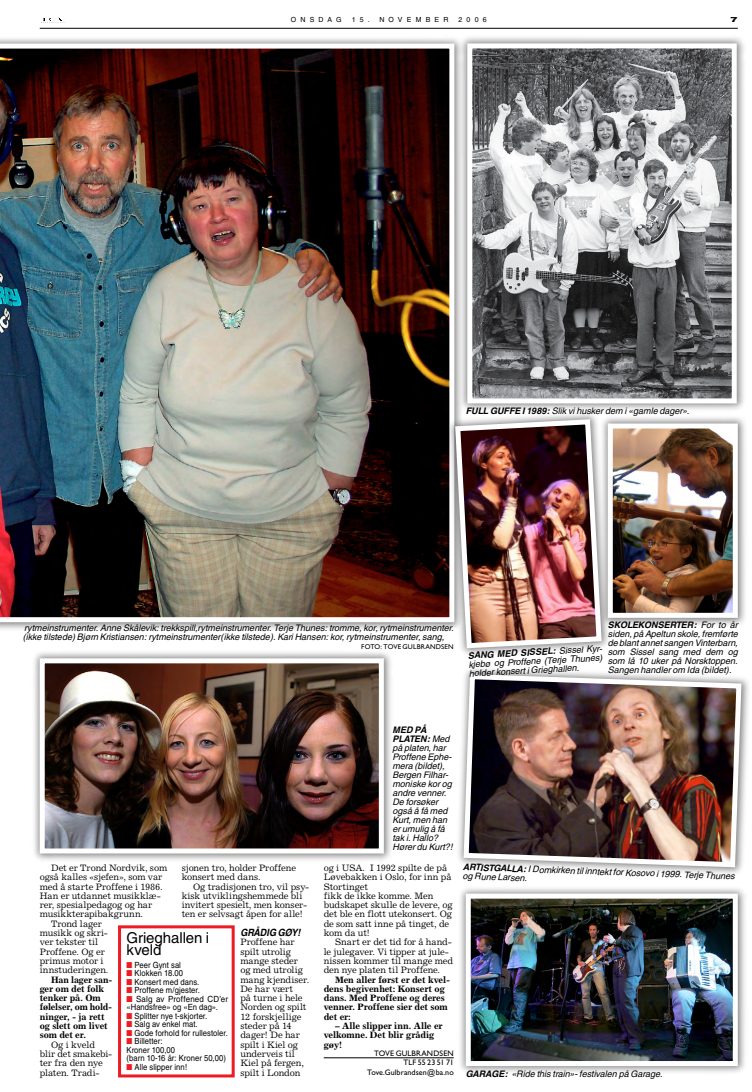
<style>
.page{position:relative;width:752px;height:1092px;background:#fff}
.page>*{position:absolute;margin:0;border:0;box-sizing:border-box;transform-origin:0 0}
.Notistittel{font:15px/12px "Helvetica";letter-spacing:-.005em;color:#000}
.Mtittel{font:italic 700 10px "Helvetica";color:#000;scale:.9 1}
.Tekst_innrykk{font:9.3px/9.3px "Excelsior";letter-spacing:-.005em;color:#000}
.Tekst{font:9.3px/9.3px "Excelsior";letter-spacing:-.01em;color:#000}
.Tekst_innrykk-2{font:700 9.3px/9.3px "Excelsior";letter-spacing:-.02em;color:#000}
.Billedtekst{font:italic 9px/9px "Helvetica";color:#000}
.Notis{font:8.5px "Helvetica";letter-spacing:.005em;color:#000;scale:.9 1}
.Notis-2{font:8.5px/8.5px "Helvetica";letter-spacing:.005em;color:#000;scale:.94 1}
.Byline1{font:8px "Gill Sans";letter-spacing:.01em;color:#000}
.Byline2{font:8px "Gill Sans";color:#000}
.t1{font:7px "Helvetica";letter-spacing:.6em;color:#000}
.Billedtekst-2{font:7px "Gill Sans";letter-spacing:.02em;color:#000}
.s1{font-weight:700}
.s2{color:#ed1b23}
</style>
<div class="page">
<hr style="left:40px;top:28px;width:697px;height:1px;background:#000">
<svg style="left:43px;top:17px;width:19px;height:5px"></svg>
<div style="left:454px;top:664px;width:296px;height:213px;background:#000;opacity:.5"></div>
<img style="left:461px;top:671px;width:282px;height:198px">
<div style="left:0;top:34px;width:464px;height:598px;background:#000;opacity:.5"></div>
<img style="left:0;top:44px;width:454px;height:578px">
<hr style="left:323px;top:1057px;width:130px;height:1px;background:#000">
<div style="left:457px;top:34px;width:288px;height:379px;background:#000;opacity:.5"></div>
<img style="left:473px;top:49px;width:257px;height:348px">
<div style="left:467px;top:43px;width:269px;height:360px;border:5px solid #fff"></div>
<div style="left:456px;top:884px;width:291px;height:191px;background:#000;opacity:.5"></div>
<img style="left:471px;top:899px;width:260px;height:160px">
<div style="left:465px;top:893px;width:272px;height:172px;border:5px solid #fff"></div>
<div style="left:30px;top:648px;width:363px;height:215px;background:#000;opacity:.5"></div>
<img style="left:46px;top:664px;width:331px;height:183px">
<div style="left:40px;top:658px;width:343px;height:195px;border:5px solid #fff"></div>
<div style="left:445px;top:409px;width:166px;height:248px;background:#000;opacity:.5"></div>
<img style="left:452px;top:416px;width:152px;height:235px">
<div style="left:598px;top:414px;width:149px;height:213px;background:#000;opacity:.5"></div>
<img style="left:613px;top:429px;width:118px;height:182px">
<div style="left:607px;top:423px;width:130px;height:194px;border:5px solid #fff"></div>
<div style="left:118px;top:925px;width:116px;height:152px;border:3px solid #ed1b23"></div>
<p class="t1" style="left:290px;top:16px;width:52px">ONSDAG</p>
<p class="t1" style="left:351px;top:16px;width:98px">15. NOVEMBER</p>
<p class="t1" style="left:458px;top:16px;width:30px">2006</p>
<p class="Billedtekst" style="left:465px;top:406px;width:225px"><span class="s1">FULL GUFFE I 1989:</span> Slik vi husker dem i «gamle dager».</p>
<p class="Billedtekst" style="left:24px;top:623px;width:431px">rytmeinstrumenter. Anne Skålevik: trekkspill,rytmeinstrumenter. Terje Thunes: tromme, kor, rytmeinstrumenter.</p>
<p class="Billedtekst" style="left:23px;top:632px;width:423px">(ikke tilstede) Bjørn Kristiansen: rytmeinstrumenter(ikke tilstede). Kari Hansen: kor, rytmeinstrumenter, sang,</p>
<p class="Billedtekst-2" style="left:361px;top:643px;width:94px">FOTO: TOVE GULBRANDSEN</p>
<p class="Billedtekst" style="left:607px;top:620px;width:131px;text-align:justify"><span class="s1">SKOLEKONSERTER:</span> For to år siden, på Apeltun skole, fremførte de blant annet sangen Vinterbarn, som Sissel sang med dem og som lå 10 uker på Norsktoppen.<br>Sangen handler om Ida (bildet).</p>
<p class="Billedtekst" style="left:467px;top:651px;width:137px;rotate:-3deg"><span class="s1">SANG MED SISSEL:</span> Sissel Kyr&shy;kjebø og Proffene (Terje Thunes) holder konsert i Grieghallen.</p>
<p class="Tekst_innrykk" style="left:182px;top:862px;width:116px">sjo-nen tro, hol-der Prof-fe-ne kon-sert med dans.</p>
<p class="Tekst_innrykk" style="left:182px;top:881px;width:129px;text-indent:11px">Og tra-di-sjo-nen tro, vil psy&shy;kisk ut-vik-lings-hem-me-de bli in-vi-tert spe-si-elt, men kon-ser&shy;ten er selv-sagt åpen for alle!</p>
<p class="Mtittel" style="left:240px;top:926px;width:68px">GRÅ-DIG GØY!</p>
<p class="Tekst" style="left:240px;top:937px;width:70px">Prof-fe-ne har spilt utro-lig man-ge ste-der og med utro-lig mang kjen-di-ser.<br>De har vært<br>på tur-ne i hele<br>Nor-den og spilt<br>12 for-skjel-li-ge ste-der på 14 da-ger! De har spilt i Kiel og un-der-veis til<br>Kiel på fer-gen, spilt i Lon-don</p>
<p class="Tekst_innrykk" style="left:40px;top:862px;width:129px;text-indent:11px">Det er Trond Nord-vik, som også kal-les «sje-fen», som var med å star-te Prof-fe-ne i 1986.<br>Han er ut-dan-net mu-sikk-læ&shy;rer, spe-si-al-pe-da-gog og har musikkterapibakgrunn.</p>
<p class="Tekst_innrykk" style="left:40px;top:918px;width:70px;text-indent:11px">Trond la-ger mu-sikk og skri&shy;ver teks-ter til<br>Prof-fe-ne. Og er pri-mus mo-tor i inn-stu-de-rin-gen.</p>
<p class="Tekst_innrykk-2" style="left:40px;top:974px;width:74px;text-indent:11px">Han la-ger san&shy;ger om det folk ten-ker på. Om fø-lel-ser, om hold&shy;nin-ger, - ja rett og slett om li-vet som det er.</p>
<p class="Tekst_innrykk" style="left:40px;top:1039px;width:74px;text-indent:11px">Og i kveld blir det sma-ke-bi&shy;ter fra den nye platen. Tra-di-</p>
<p class="Notistittel" style="left:126px;top:932px;width:84px">Grieghallen i kveld</p>
<p class="Notis" style="left:126px;top:959px;width:62px"><span class="s2">■</span> Peer Gynt sal</p>
<p class="Notis" style="left:126px;top:968px;width:64px"><span class="s2">■</span> Klokken 18.00</p>
<p class="Notis" style="left:126px;top:976px;width:82px"><span class="s2">■</span> Konsert med dans.</p>
<p class="Notis" style="left:126px;top:985px;width:83px"><span class="s2">■</span> Proffene m/gjester.</p>
<p class="Notis-2" style="left:126px;top:994px;width:109px"><span class="s2">■</span> Salg av Proffened CD’er «Handsfree» og «En dag».</p>
<p class="Notis" style="left:126px;top:1010px;width:91px"><span class="s2">■</span> Splitter nye t-skjorter.</p>
<p class="Notis" style="left:126px;top:1019px;width:81px"><span class="s2">■</span> Salg av enkel mat.</p>
<p class="Notis" style="left:126px;top:1027px;width:114px"><span class="s2">■</span> Gode forhold for rullestoler.</p>
<p class="Notis" style="left:126px;top:1036px;width:41px"><span class="s2">■</span> Billetter:</p>
<p class="Notis" style="left:126px;top:1044px;width:56px">Kroner 100,00</p>
<p class="Notis" style="left:126px;top:1053px;width:112px">(barn 10-16 år: Kroner 50,00)</p>
<p class="Notis" style="left:126px;top:1061px;width:69px"><span class="s2">■</span> Alle slipper inn!</p>
<p class="Billedtekst" style="left:392px;top:725px;width:62px"><span class="s1">MED PÅ<br>PLATEN:</span> Med på platen, har<br>Proffene Ephe&shy;mera (bildet),<br>Bergen Filhar&shy;moniske kor og andre venner.<br>De forsøker også å få med<br>Kurt, men han er umulig å få tak i. Hallo?<br>Hører du Kurt?!</p>
<p class="Tekst" style="left:323px;top:862px;width:130px">og i USA. I 1992 spil-te de på<br>Lø-ve-bak-ken i Oslo, for inn på<br>Stor-tin-get<br>fikk de ikke kom-me. Men bud-ska-pet skul-le de le-ve-re, og det ble en flott ute-kon-sert. Og de som satt inne på tin-get, de kom da ut!</p>
<p class="Tekst_innrykk" style="left:323px;top:937px;width:131px;text-indent:11px">Snart er det tid for å hand&shy;le ju-le-ga-ver. Vi tip-per at ju-le&shy;nis- sen kom-mer til man-ge med den nye platen til Prof-fe-ne.</p>
<p class="Tekst_innrykk-2" style="left:323px;top:974px;width:128px;text-indent:11px">Men al-ler først er det kvel&shy;dens be-gi-ven-het: Kon-sert og dans. Med Prof-fe-ne og de-res ven-ner. Prof-fe-ne sier det som det er:</p>
<p class="Tekst_innrykk-2" style="left:323px;top:1020px;width:120px;text-indent:11px">– Alle slip-per inn. Alle er vel-kom-ne. Det blir grå-dig gøy!</p>
<p class="Byline1" style="left:374px;top:1048px;width:81px">TOVE GUL-BRAND-SEN</p>
<p class="Byline2" style="left:403px;top:1057px;width:52px">TLF 55 23 51 71</p>
<p class="Byline1" style="left:367px;top:1067px;width:88px">Tove.Gulbrandsen@ba.no</p>
<p class="Billedtekst" style="left:463px;top:862px;width:273px;rotate:2deg"><span class="s1">ARTISTGALLA:</span> I Domkirken til inntekt for Kosovo i 1999. Terje Thunes og Rune Larsen.</p>
<p class="Billedtekst" style="left:465px;top:1068px;width:198px"><span class="s1">GARAGE:</span> «Ride this train»- festivalen på Garage.</p>
</div>
